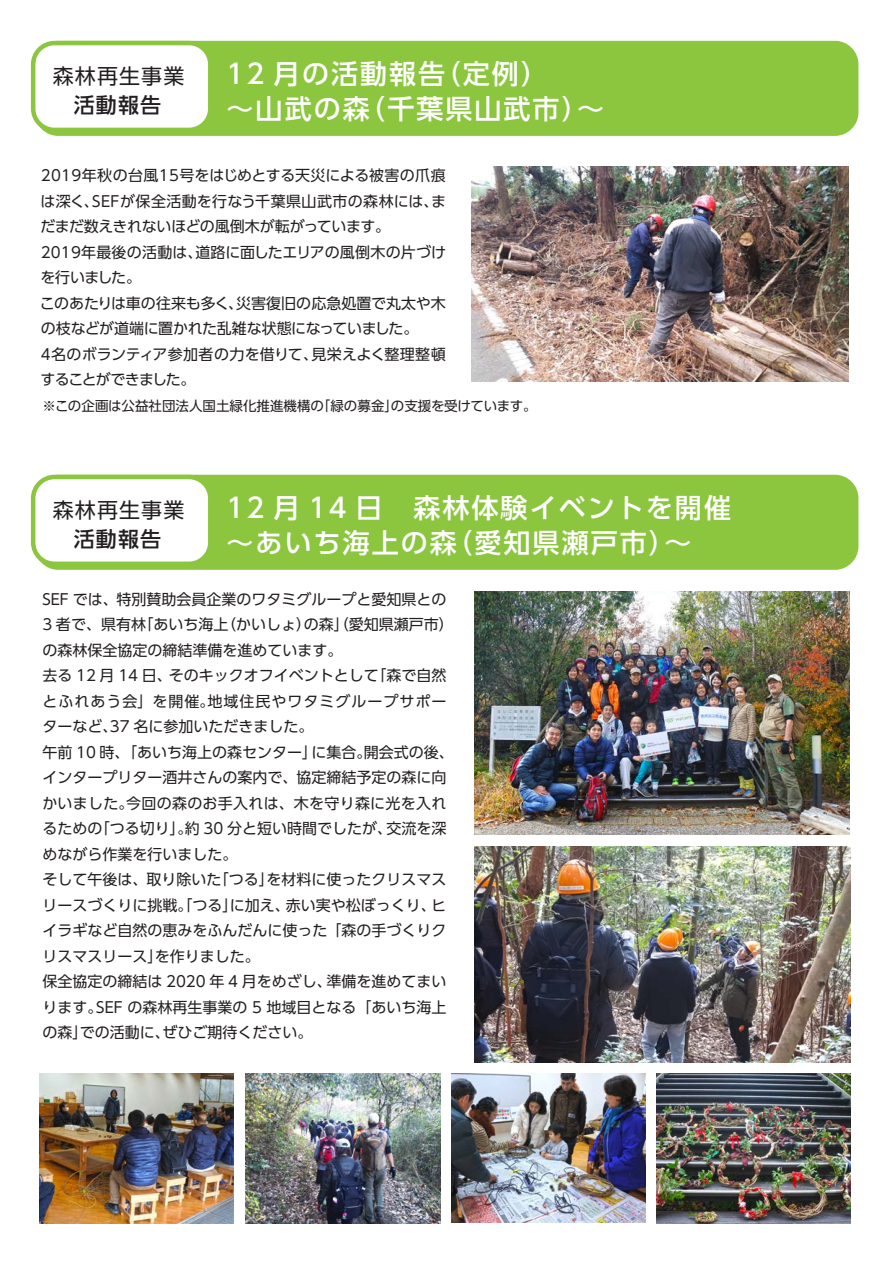
<style>
.page{position:relative;width:893px;height:1263px;background:#fff}
.page>*{position:absolute;margin:0;border:0;box-sizing:border-box;transform-origin:0 0}
.t1{font:500 27px/34.5px "UD Shin Go Pro";letter-spacing:.075em;color:#fff}
.t2{font:21px "UD Shin Go Pro";letter-spacing:.055em;color:#231f20}
.t3{font:500 21px "UD Shin Go Pro";letter-spacing:.055em;color:#231f20}
.t4{font:15px/25.5px "UD Shin Go Pro";color:#231f20}
.t5{font:13.5px "UD Shin Go Pro";color:#231f20}
</style>
<div class="page">
<div style="left:37px;top:43px;width:819px;height:91px;background:#8bc63e;border-radius:21px"></div>
<div style="left:35px;top:41px;width:823px;height:95px;border:4px solid #8bc63e;border-radius:21px"></div>
<div style="left:33px;top:43px;width:177px;height:87px;background:#fff;border-radius:21px"></div>
<div style="left:31px;top:41px;width:182px;height:91px;border:4px solid #8bc63e;border-radius:21px"></div>
<div style="left:37px;top:477px;width:819px;height:90px;background:#8bc63e;border-radius:21px"></div>
<div style="left:35px;top:475px;width:823px;height:95px;border:4px solid #8bc63e;border-radius:21px"></div>
<div style="left:33px;top:477px;width:177px;height:87px;background:#fff;border-radius:21px"></div>
<div style="left:31px;top:475px;width:182px;height:91px;border:4px solid #8bc63e;border-radius:21px"></div>
<img style="left:472px;top:166px;width:377px;height:216px">
<img style="left:475px;top:591px;width:375px;height:244px">
<img style="left:475px;top:847px;width:375px;height:215px">
<img style="left:246px;top:1073px;width:194px;height:150px">
<img style="left:451px;top:1073px;width:194px;height:149px">
<img style="left:657px;top:1073px;width:194px;height:150px">
<img style="left:40px;top:1073px;width:194px;height:150px">
<h2 class="t2" style="left:53px;top:59px;width:133px">森林再生事業</h2>
<h2 class="t3" style="left:74px;top:88px;width:89px">活動報告</h2>
<h1 class="t1" style="left:227px;top:56px;width:379px">12 月の活動報告（定例）<br>～山武の森（千葉県山武市）～</h1>
<p class="t4" style="left:40px;top:163px;width:408px">2019年秋の台風15号をはじめとする天災による被害の爪痕は深く、SEFが保全活動を行なう千葉県山武市の森林には、まだまだ数えきれないほどの風倒木が転がっています。<br>2019年最後の活動は、道路に面したエリアの風倒木の片づけを行いました。<br>このあたりは車の往来も多く、災害復旧の応急処置で丸太や木の枝などが道端に置かれた乱雑な状態になっていました。<br>4名のボランティア参加者の力を借りて、見栄えよく整理整頓することができました。</p>
<p class="t5" style="left:42px;top:395px;width:496px">※この企画は公益社団法人国土緑化推進機構の「緑の募金」の支援を受けています。</p>
<h2 class="t2" style="left:53px;top:493px;width:133px">森林再生事業</h2>
<h2 class="t3" style="left:74px;top:522px;width:89px">活動報告</h2>
<h1 class="t1" style="left:227px;top:490px;width:506px">12 月 14 日　森林体験イベントを開催～あいち海上の森（愛知県瀬戸市）～</h1>
<p class="t4" style="left:42px;top:586px;width:413px">SEF では、特別賛助会員企業のワタミグループと愛知県との<br>3 者で、県有林「あいち海上（かいしょ）の森」（愛知県瀬戸市）の森林保全協定の締結準備を進めています。<br>去る 12 月 14 日、そのキックオフイベントとして「森で自然とふれあう会」を開催。地域住民やワタミグループサポーターなど、37 名に参加いただきました。<br>午前 10 時、「あいち海上の森センター」に集合。開会式の後、インタープリター酒井さんの案内で、協定締結予定の森に向かいました。今回の森のお手入れは、木を守り森に光を入れるための「つる切り」。約 30 分と短い時間でしたが、交流を深めながら作業を行いました。<br>そして午後は、取り除いた「つる」を材料に使ったクリスマスリースづくりに挑戦。「つる」に加え、赤い実や松ぼっくり、ヒイラギなど自然の恵みをふんだんに使った「森の手づくりクリスマスリース」を作りました。<br>保全協定の締結は 2020 年 4 月をめざし、準備を進めてまいります。SEF の森林再生事業の 5 地域目となる「あいち海上の森」での活動に、ぜひご期待ください。</p>
</div>
